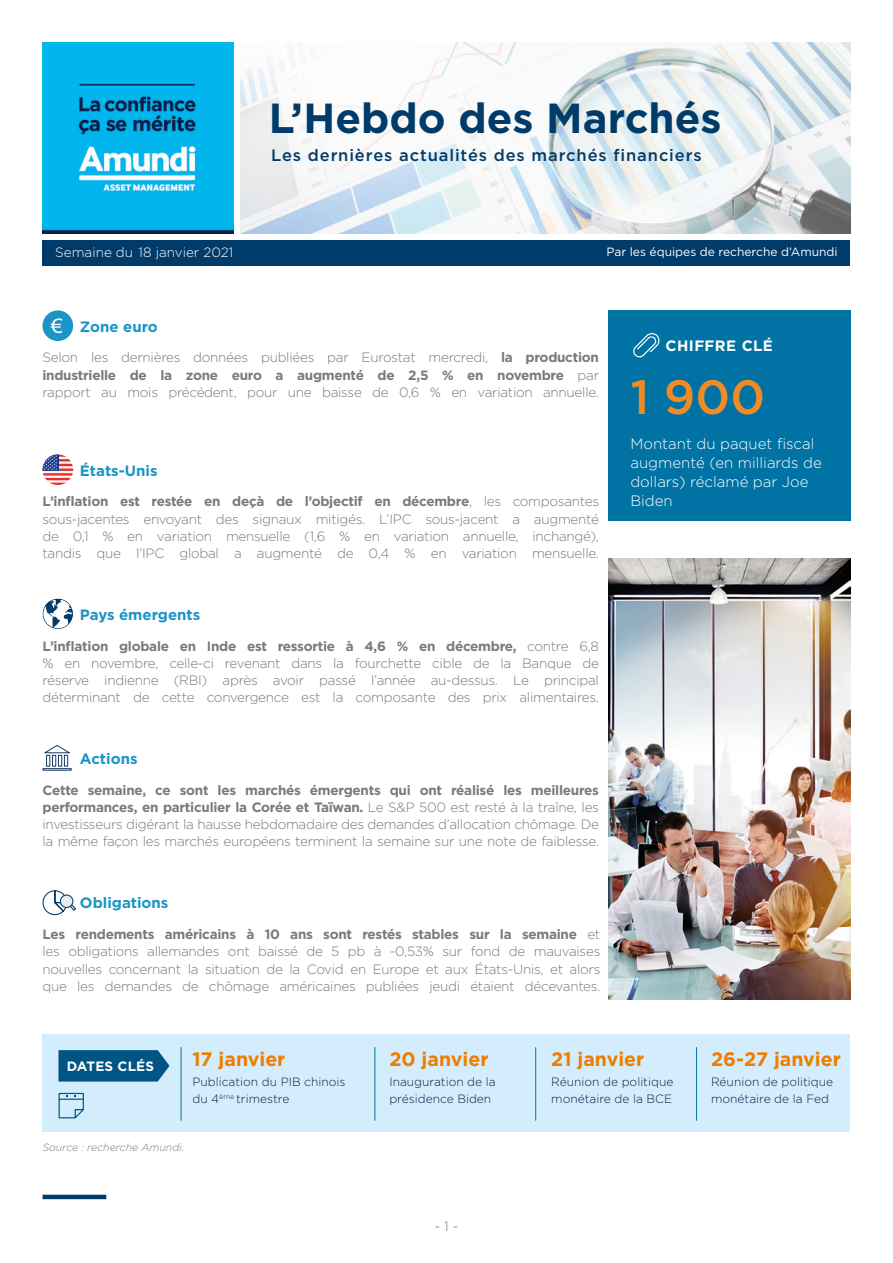
<style>
.page{position:relative;width:893px;height:1263px;background:#fff}
.page>*{position:absolute;margin:0;border:0;box-sizing:border-box;transform-origin:0 0}
.t1{font:500 48px "Gotham";color:#f28b26}
.t2{font:700 42px "Gotham";color:#003b69}
.t3{font:700 19.5px "Gotham";color:#ef7d00}
.t4{font:500 16.5px "Gotham";letter-spacing:.055em;color:#003b69}
.t5{font:300 15px/18.8px "Gotham";color:#fff}
.t6{font:700 15px "Gotham";color:#1c94c5}
.t7{font:700 15px "Gotham";letter-spacing:.03em;color:#fff}
.t8{font:300 13.5px/17.2px "Gotham";letter-spacing:-.02em;color:#787a7b;text-align:justify}
.t9{font:300 13.5px "Gotham";color:#fff}
.t10{font:700 13.5px "Gotham";letter-spacing:.01em;color:#fff}
.t11{font:300 12px/17.2px "Gotham";color:#0d1c49}
.t12{font:12px "Gotham";color:#fff}
.t13{font:italic 300 10.5px "Gotham";color:#787a7b}
.s1{font-weight:700}
</style>
<div class="page">
<img style="left:240px;top:43px;width:610px;height:191px">
<div style="left:43px;top:1034px;width:807px;height:98px;background:#d4edfc"></div>
<svg style="left:58px;top:1050px;width:112px;height:31px;background:#0d5e8b"></svg>
<hr style="left:181px;top:1047px;width:1px;height:74px;background:#0073a4">
<hr style="left:374px;top:1047px;width:1px;height:74px;background:#0073a4">
<hr style="left:535px;top:1047px;width:1px;height:74px;background:#0073a4">
<hr style="left:696px;top:1047px;width:1px;height:74px;background:#0073a4">
<hr style="left:43px;top:1195px;width:63px;height:4px;background:#003b69">
<div style="left:43px;top:240px;width:807px;height:26px;background:#003b69"></div>
<div style="left:608px;top:310px;width:242px;height:211px;background:#0073a4"></div>
<svg style="left:633px;top:333px;width:26px;height:24px"></svg>
<svg style="left:58px;top:1093px;width:26px;height:25px"></svg>
<img style="left:608px;top:559px;width:242px;height:440px">
<img style="left:43px;top:43px;width:191px;height:191px">
<div style="left:43px;top:310px;width:30px;height:31px;background:#1c94c5;border-radius:15px"></div>
<svg style="left:51px;top:318px;width:11px;height:15px"></svg>
<hr style="left:43px;top:483px;width:30px;height:2px;background:#e62d26;border-radius:15px">
<hr style="left:43px;top:454px;width:30px;height:3px;background:#e62d26;border-radius:15px">
<svg style="left:43px;top:454px;width:15px;height:1px"></svg>
<svg style="left:43px;top:455px;width:30px;height:28px"></svg>
<svg style="left:43px;top:598px;width:30px;height:31px"></svg>
<svg style="left:43px;top:745px;width:29px;height:26px"></svg>
<svg style="left:43px;top:890px;width:33px;height:25px"></svg>
<div style="left:60px;top:895px;width:13px;height:12px;background:#ecedee;border-radius:50%"></div>
<div style="left:60px;top:894px;width:13px;height:14px;border:1px solid #003b69;border-radius:50%"></div>
<p class="t9" style="left:55px;top:244px;width:179px">Semaine du 18 janvier 2021</p>
<p class="t6" style="left:80px;top:316px;width:79px">Zone euro</p>
<h2 class="t2" style="left:269px;top:90px;width:454px">L’Hebdo des Marchés</h2>
<p class="t4" style="left:271px;top:144px;width:432px">Les dernières actualités des marchés financiers</p>
<p class="t12" style="left:606px;top:244px;width:233px">Par les équipes de recherche d’Amundi</p>
<p class="t8" style="left:43px;top:349px;width:558px">Selon les dernières données publiées par Eurostat mercredi, <span class="s1">la production industrielle de la zone euro a augmenté de 2,5 % en novembre</span> par rapport au mois précédent, pour une baisse de 0,6 % en variation annuelle.</p>
<p class="t6" style="left:80px;top:460px;width:79px">États-Unis</p>
<p class="t8" style="left:43px;top:493px;width:558px"><span class="s1">L’inflation est restée en deçà de l’objectif en décembre</span>, les composantes sous-jacentes envoyant des signaux mitigés. L’IPC sous-jacent a augmenté de 0,1 % en variation mensuelle (1,6 % en variation annuelle, inchangé), tandis que l’IPC global a augmenté de 0,4 % en variation mensuelle.</p>
<p class="t6" style="left:80px;top:605px;width:122px">Pays émergents</p>
<p class="t8" style="left:43px;top:637px;width:558px"><span class="s1">L’inflation globale en Inde est ressortie à 4,6 % en décembre,</span> contre 6,8 % en novembre, celle-ci revenant dans la fourchette cible de la Banque de réserve indienne (RBI) après avoir passé l’année au-dessus. Le principal déterminant de cette convergence est la composante des prix alimentaires.</p>
<p class="t6" style="left:80px;top:749px;width:59px">Actions</p>
<p class="t8" style="left:43px;top:781px;width:558px"><span class="s1">Cette semaine, ce sont les marchés émergents qui ont réalisé les meilleures performances, en particulier la Corée et Taïwan.</span> Le S&amp;P 500 est resté à la traîne, les investisseurs digérant la hausse hebdomadaire des demandes d’allocation chômage. De la même façon les marchés européens terminent la semaine sur une note de faiblesse.</p>
<p class="t6" style="left:80px;top:893px;width:90px">Obligations</p>
<p class="t8" style="left:43px;top:925px;width:559px"><span class="s1">Les rendements américains à 10 ans sont restés stables sur la semaine</span> et les obligations allemandes ont baissé de 5 pb à -0,53% sur fond de mauvaises nouvelles concernant la situation de la Covid en Europe et aux États-Unis, et alors que les demandes de chômage américaines publiées jeudi étaient décevantes.</p>
<p class="t7" style="left:665px;top:336px;width:109px">CHIFFRE CLÉ</p>
<h1 class="t1" style="left:630px;top:365px;width:136px">1 900</h1>
<p class="t5" style="left:630px;top:434px;width:193px">Montant du paquet fiscal augmenté (en milliards de dollars) réclamé par Joe<br>Biden</p>
<p class="t10" style="left:67px;top:1057px;width:89px">DATES CLÉS</p>
<h3 class="t3" style="left:711px;top:1046px;width:131px">26-27 janvier</h3>
<p class="t11" style="left:711px;top:1072px;width:124px">Réunion de politique monétaire de la Fed</p>
<h3 class="t3" style="left:192px;top:1046px;width:95px">17 janvier</h3>
<p class="t11" style="left:192px;top:1072px;width:155px">Publication du PIB chinois du 4<sup>ème</sup> trimestre</p>
<h3 class="t3" style="left:389px;top:1046px;width:101px">20 janvier</h3>
<p class="t11" style="left:389px;top:1072px;width:108px">Inauguration de la présidence Biden</p>
<h3 class="t3" style="left:551px;top:1046px;width:95px">21 janvier</h3>
<p class="t11" style="left:551px;top:1072px;width:124px">Réunion de politique monétaire de la BCE</p>
<p class="t13" style="left:43px;top:1141px;width:143px">Source : recherche Amundi.</p>
<p class="t8" style="left:435px;top:1217px;width:25px">- 1 -</p>
</div>
